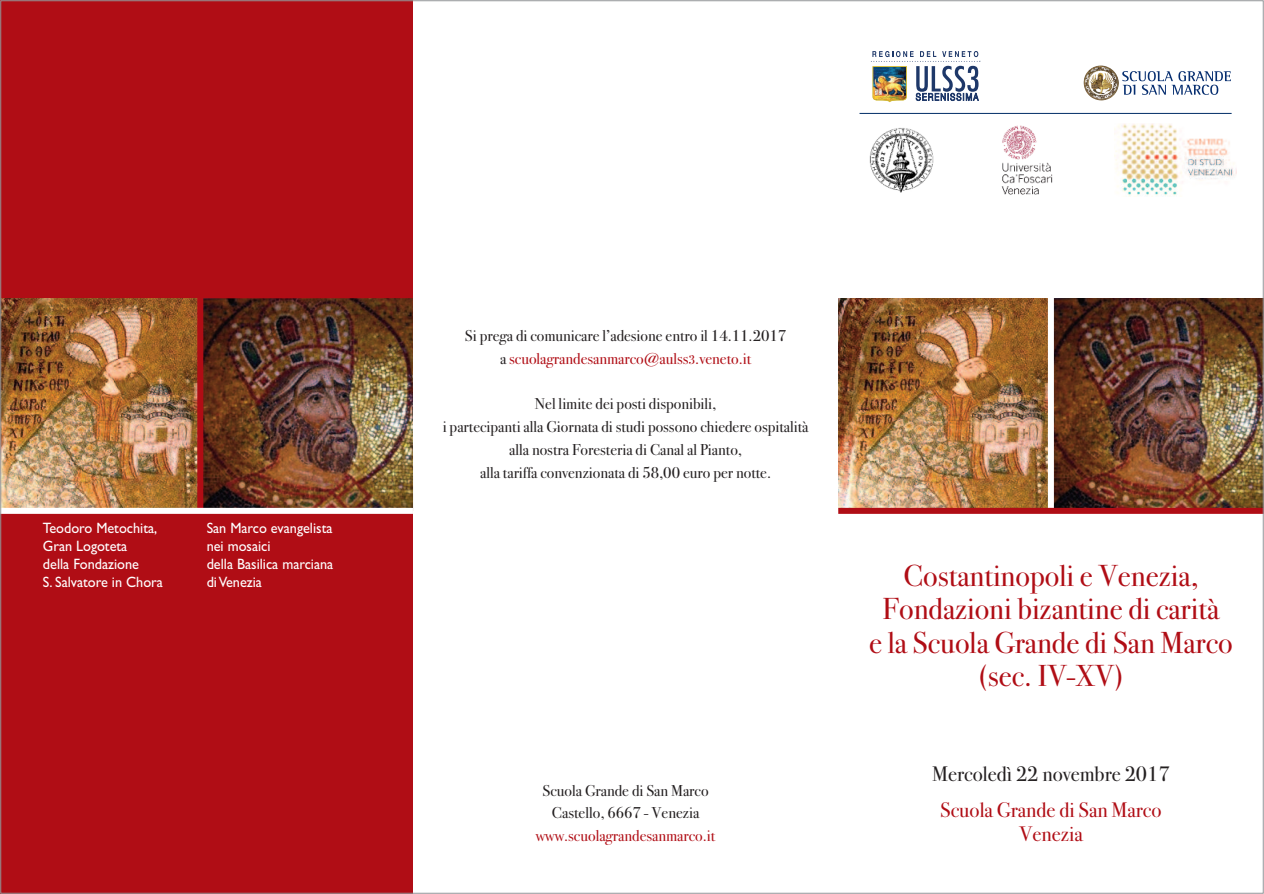
<style>
.page{position:relative;width:1264px;height:894px;background:#fff}
.page>*{position:absolute;margin:0;border:0;box-sizing:border-box;transform-origin:0 0}
.t1{font:30.3px/33.3px "Bodoni Svty Two ITCTT";color:#b00d15;text-align:center}
.t2{font:21px/24px "Bodoni Svty Two ITCTT";color:#b00d15;text-align:center}
.t3{font:21px "Bodoni Svty Two ITCTT";color:#231f20}
.t4{font:15.75px/22.6px "Bodoni Svty Two ITCTT";color:#231f20;text-align:center}
.t5{font:15.75px "Bodoni Svty Two ITCTT";color:#b00d15}
.t6{font:15px/18px "Gill Sans";color:#fff;scale:.95 1}
.s1{color:#b00d15}
.s2{font-size:12.75px;color:#b00d15}
</style>
<div class="page">
<div style="left:0;top:0;width:413px;height:894px;background:#b00d15"></div>
<img style="left:838px;top:298px;width:426px;height:210px">
<div style="left:1048px;top:278px;width:6px;height:256px;background:#fff"></div>
<div style="left:838px;top:508px;width:426px;height:6px;background:#b00d15"></div>
<img style="left:2px;top:298px;width:411px;height:210px">
<div style="left:197px;top:278px;width:6px;height:256px;background:#b00d15"></div>
<div style="left:0;top:508px;width:413px;height:6px;background:#fff"></div>
<img style="left:1114px;top:124px;width:122px;height:73px">
<svg style="left:1084px;top:66px;width:34px;height:34px"></svg>
<svg style="left:1122px;top:71px;width:109px;height:24px"></svg>
<svg style="left:1087px;top:66px;width:13px;height:7px"></svg>
<img style="left:871px;top:51px;width:109px;height:51px">
<img style="left:869px;top:128px;width:65px;height:65px">
<img style="left:1001px;top:125px;width:52px;height:70px">
<hr style="left:859px;top:113px;width:372px;height:1px;background:#002d66">
<p class="t6" style="left:43px;top:519px;width:128px">Teodoro Metochita,<br>Gran Logoteta<br>della Fondazione<br>S. Salvatore in Chora</p>
<p class="t6" style="left:207px;top:519px;width:135px">San Marco evangelista nei mosaici<br>della Basilica marciana diVenezia</p>
<p class="t4" style="left:465px;top:323px;width:323px">Si prega di comunicare l’adesione entro il 14.11.2017 a <span class="s1">scuolagrandesanmarco@aulss</span><span class="s2">3</span><span class="s1">.veneto.it</span></p>
<p class="t4" style="left:443px;top:391px;width:367px">Nel limite dei posti disponibili,<br>i partecipanti alla Giornata di studi possono chiedere ospitalità alla nostra Foresteria di Canal al Pianto,<br>alla tariffa convenzionata di 58,00 euro per notte.</p>
<p class="t4" style="left:542px;top:777px;width:167px">Scuola Grande di San Marco<br>Castello, 6667 - Venezia</p>
<p class="t5" style="left:536px;top:823px;width:181px">www.scuolagrandesanmarco.it</p>
<h1 class="t1" style="left:869px;top:556px;width:365px">Costantinopoli e Venezia,<br>Fondazioni bizantine di carità<br>e la Scuola Grande di San Marco (sec. IV-XV)</h1>
<h2 class="t3" style="left:932px;top:757px;width:239px">Mercoledì 22 novembre 2017</h2>
<h2 class="t2" style="left:940px;top:796px;width:223px">Scuola Grande di San Marco<br>Venezia</h2>
</div>
